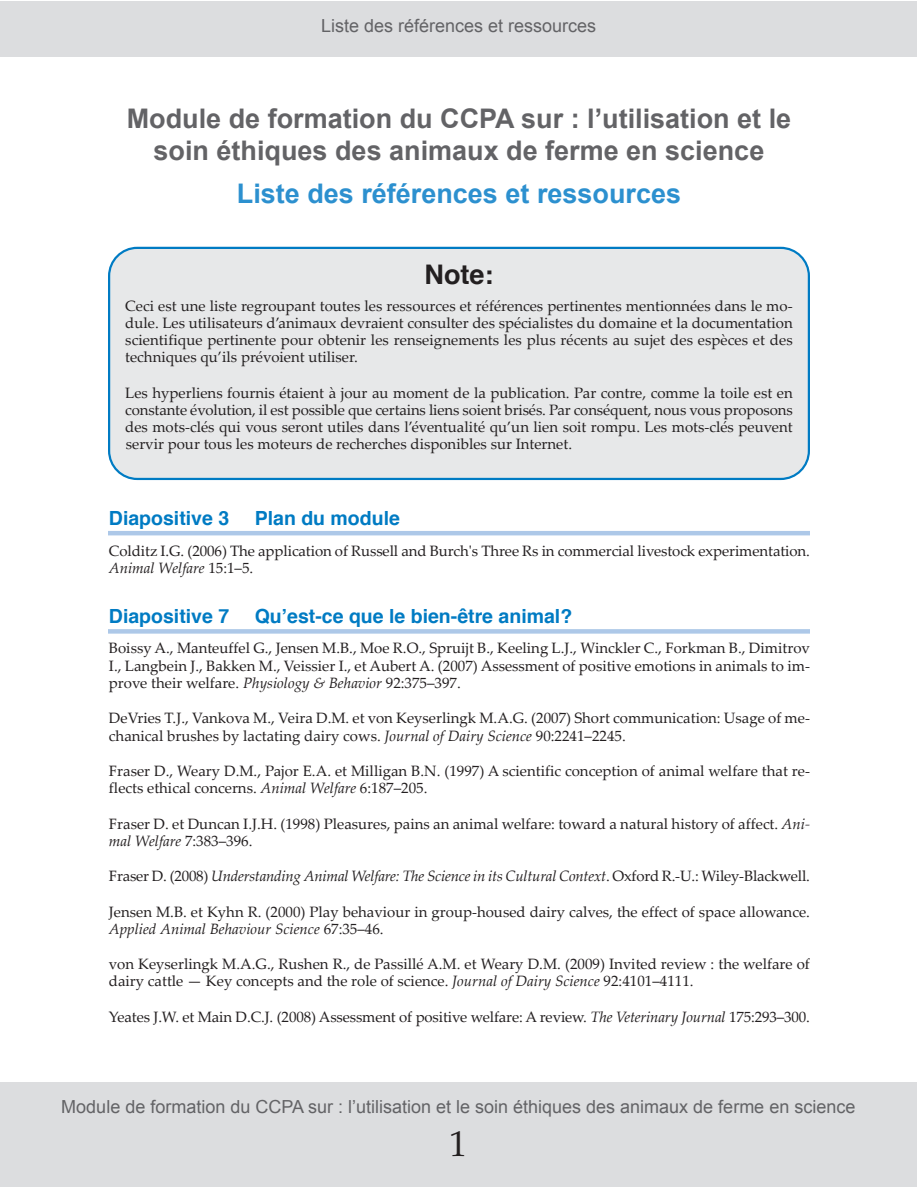
<style>
.page{position:relative;width:918px;height:1188px;background:#fff}
.page>*{position:absolute;margin:0;border:0;box-sizing:border-box;transform-origin:0 0}
.t1{font:36px "Palatino LT Pro";color:#231f20}
.t2{font:700 27px/32.4px "Arial";color:#636366;text-align:center}
.t3{font:700 27px "Arial";color:#2c90cf}
.t4{font:700 27px "Helvetica";color:#231f20}
.t5{font:700 19.5px "Helvetica";color:#007bc3}
.t6{font:18px "Arial";color:#636366}
.t7{font:15px/17.2px "Palatino Linotype";color:#231f20}
.t8{font:italic 15px "Palatino Linotype";letter-spacing:-.015em;color:#231f20}
.s1{font-style:italic}
.s2{font-style:normal}
</style>
<div class="page">
<div style="left:0;top:1082px;width:917px;height:105px;background:#dcdddf"></div>
<div style="left:0;top:1px;width:917px;height:55px;background:#dcdddf"></div>
<div style="left:108px;top:247px;width:702px;height:233px;background:#e7e8e9"></div>
<hr style="left:108px;top:531px;width:702px;height:4px;background:#adc8e8">
<div style="left:108px;top:629px;width:702px;height:5px;background:#adc8e8"></div>
<p class="t6" style="left:321px;top:16px;width:277px">Liste des références et ressources</p>
<h2 class="t2" style="left:127px;top:102px;width:666px">Module de formation du CCPA sur : l’utilisation et le soin éthiques des animaux de ferme en science</h2>
<h2 class="t3" style="left:237px;top:179px;width:446px">Liste des références et ressources</h2>
<h2 class="t4" style="left:425px;top:263px;width:70px">Note:</h2>
<p class="t7" style="left:125px;top:299px;width:669px;text-align:justify">Ceci est une liste regroupant toutes les ressources et références pertinentes mentionnées dans le mo&shy;dule. Les utilisateurs d’animaux devraient consulter des spécialistes du domaine et la documentation scientifique pertinente pour obtenir les renseignements les plus récents au sujet des espèces et des techniques qu’ils prévoient utiliser.</p>
<p class="t7" style="left:125px;top:386px;width:669px;text-align:justify">Les hyperliens fournis étaient à jour au moment de la publication. Par contre, comme la toile est en constante évolution, il est possible que certains liens soient brisés. Par conséquent, nous vous proposons des mots-clés qui vous seront utiles dans l’éventualité qu’un lien soit rompu. Les mots-clés peuvent servir pour tous les moteurs de recherches disponibles sur Internet.</p>
<h3 class="t5" style="left:109px;top:510px;width:122px">Diapositive 3</h3>
<h3 class="t5" style="left:255px;top:510px;width:147px">Plan du module</h3>
<p class="t7" style="left:109px;top:544px;width:703px">Colditz I.G. (2006) The application of Russell and Burch's Three Rs in commercial livestock experimentation.<br><span class="s1">Animal Welfare</span> 15:1–5.</p>
<h3 class="t5" style="left:109px;top:608px;width:122px">Diapositive 7</h3>
<h3 class="t5" style="left:255px;top:608px;width:319px">Qu’est-ce que le bien-être animal?</h3>
<p class="t7" style="left:109px;top:641px;width:703px;text-align:justify">Boissy A., Manteuffel G., Jensen M.B., Moe R.O., Spruijt B., Keeling L.J., Winckler C., Forkman B., Dimitrov I., Langbein J., Bakken M., Veissier I., et Aubert A. (2007) Assessment of positive emotions in animals to im&shy;prove their welfare. <span class="s1">Physiology &amp; Behavior</span> 92:375–397.</p>
<p class="t7" style="left:109px;top:711px;width:703px">DeVries T.J., Vankova M., Veira D.M. et von Keyserlingk M.A.G. (2007) Short communication: Usage of me&shy;chanical brushes by lactating dairy cows. <span class="s1">Journal of Dairy Science</span> 90:2241–2245.</p>
<p class="t7" style="left:109px;top:764px;width:703px">Fraser D., Weary D.M., Pajor E.A. et Milligan B.N. (1997) A scientific conception of animal welfare that re&shy;flects ethical concerns. <span class="s1">Animal Welfare</span> 6:187–205.</p>
<p class="t7" style="left:109px;top:817px;width:703px">Fraser D. et Duncan I.J.H. (1998) Pleasures, pains an animal welfare: toward a natural history of affect. <span class="s1">Ani&shy;mal Welfare</span> 7:383–396.</p>
<p class="t8" style="left:109px;top:870px;width:703px"><span class="s2">Fraser D. (2008)</span> Understanding Animal Welfare: The Science in its Cultural Context<span class="s2">. Oxford R.-U.: Wiley-Blackwell.</span></p>
<p class="t7" style="left:109px;top:905px;width:703px">Jensen M.B. et Kyhn R. (2000) Play behaviour in group-housed dairy calves, the effect of space allowance.<br><span class="s1">Applied Animal Behaviour Science</span> 67:35–46.</p>
<p class="t7" style="left:109px;top:957px;width:703px">von Keyserlingk M.A.G., Rushen R., de Passillé A.M. et Weary D.M. (2009) Invited review : the welfare of dairy cattle — Key concepts and the role of science. <span class="s1">Journal of Dairy Science</span> 92:4101–4111.</p>
<p class="t7" style="left:109px;top:1010px;width:703px">Yeates J.W. et Main D.C.J. (2008) Assessment of positive welfare: A review. <span class="s1">The Veterinary Journal</span> 175:293–300.</p>
<p class="t6" style="left:61px;top:1097px;width:796px">Module de formation du CCPA sur : l’utilisation et le soin éthiques des animaux de ferme en science</p>
<h1 class="t1" style="left:449px;top:1130px;width:19px">1</h1>
</div>
